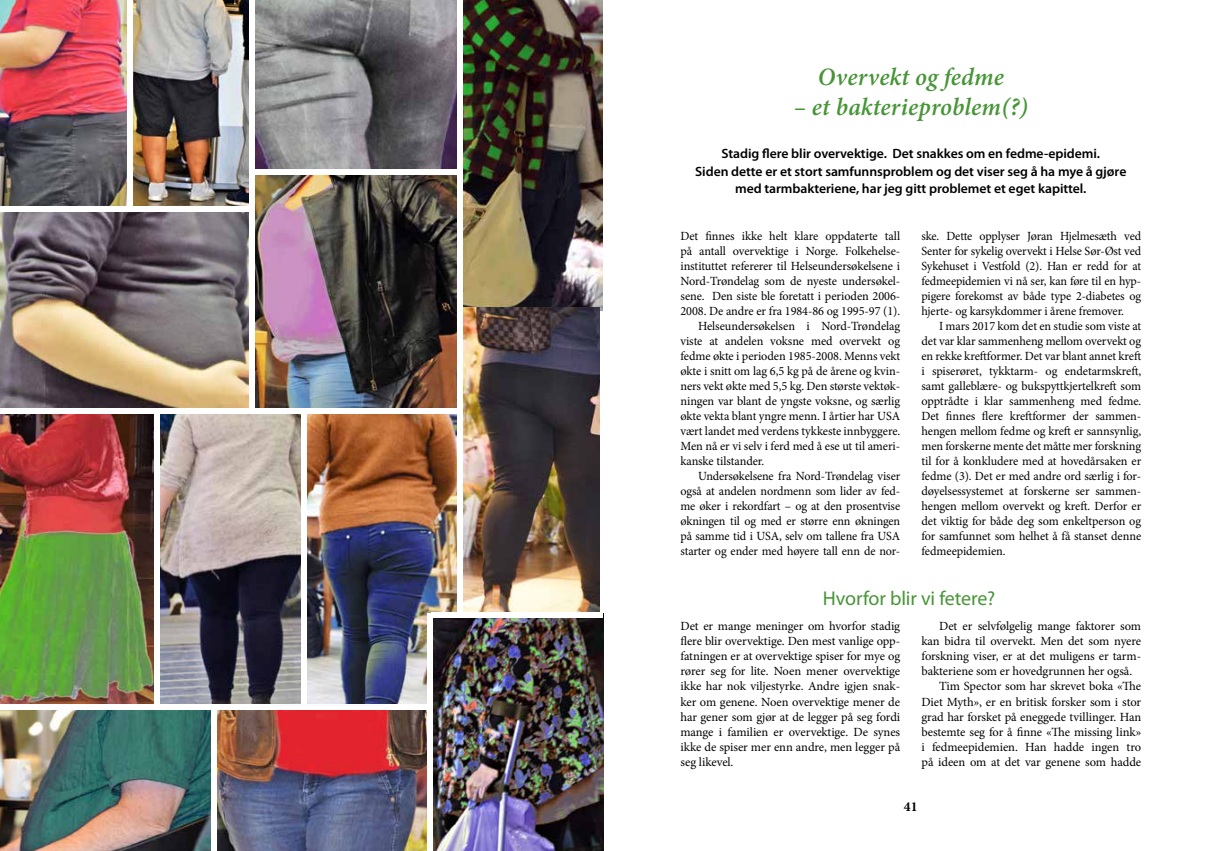
<style>
.page{position:relative;width:1205px;height:851px;background:#fff}
.page>*{position:absolute;margin:0;border:0;box-sizing:border-box;transform-origin:0 0}
.t1{font:italic 600 25px "Minion Pro";letter-spacing:.005em;color:#479537}
.t2{font:20px "Myriad Pro";letter-spacing:-.005em;color:#479537}
.t3{font:700 13.75px "Minion Pro";color:#000}
.t4{font:600 13.5px/17.5px "Myriad Pro";letter-spacing:-.005em;color:#000;text-align:center}
.t5{font:12.5px/15px "Minion Pro";letter-spacing:-.01em;color:#000;text-align:justify}
</style>
<div class="page">
<img style="left:0;top:0;width:127px;height:206px">
<img style="left:133px;top:0;width:116px;height:206px">
<img style="left:255px;top:0;width:202px;height:169px">
<img style="left:463px;top:0;width:139px;height:310px">
<img style="left:0;top:212px;width:249px;height:196px">
<img style="left:255px;top:175px;width:202px;height:233px">
<img style="left:463px;top:307px;width:137px;height:305px">
<img style="left:0;top:414px;width:457px;height:289px">
<img style="left:0;top:710px;width:211px;height:140px">
<img style="left:217px;top:710px;width:210px;height:140px">
<img style="left:433px;top:617px;width:170px;height:233px">
<div style="left:431px;top:612px;width:171px;height:5px;background:#fff"></div>
<div style="left:302px;top:411px;width:5px;height:296px;background:#fff"></div>
<div style="left:154px;top:411px;width:5px;height:296px;background:#fff"></div>
<div style="left:427px;top:613px;width:6px;height:237px;background:#fff"></div>
<h1 class="t1" style="left:818px;top:59px;width:187px">Overvekt og fedme</h1>
<h1 class="t1" style="left:794px;top:89px;width:236px">– et bakterieproblem(?)</h1>
<p class="t4" style="left:695px;top:144px;width:433px">Stadig flere blir overvektige. Det snakkes om en fedme-epidemi.<br>Siden dette er et stort samfunnsproblem og det viser seg å ha mye å gjøre med tarmbakteriene, har jeg gitt problemet et eget kapittel.</p>
<p class="t5" style="left:680px;top:229px;width:221px">Det finnes ikke helt klare oppdaterte tall</p>
<p class="t5" style="left:680px;top:244px;width:220px">på antall overvektige i Norge. Folkehelse-</p>
<p class="t5" style="left:680px;top:259px;width:221px">instituttet refererer til Helseundersøkelsene i</p>
<p class="t5" style="left:680px;top:274px;width:221px">Nord-Trøndelag som de nyeste undersøkel-</p>
<p class="t5" style="left:680px;top:289px;width:221px">sene. Den siste ble foretatt i perioden 2006-</p>
<p class="t5" style="left:680px;top:304px;width:221px">2008. De andre er fra 1984-86 og 1995-97 (1).</p>
<p class="t5" style="left:698px;top:319px;width:203px">Helseundersøkelsen i Nord-Trøndelag</p>
<p class="t5" style="left:680px;top:334px;width:221px">viste at andelen voksne med overvekt og</p>
<p class="t5" style="left:680px;top:349px;width:221px">fedme økte i perioden 1985-2008. Menns vekt</p>
<p class="t5" style="left:680px;top:364px;width:221px">økte i snitt om lag 6,5 kg på de årene og kvin-</p>
<p class="t5" style="left:680px;top:379px;width:221px">ners vekt økte med 5,5 kg. Den største vektøk-</p>
<p class="t5" style="left:680px;top:394px;width:221px">ningen var blant de yngste voksne, og særlig</p>
<p class="t5" style="left:680px;top:409px;width:221px">økte vekta blant yngre menn. I årtier har USA</p>
<p class="t5" style="left:680px;top:424px;width:221px">vært landet med verdens tykkeste innbyggere.</p>
<p class="t5" style="left:680px;top:439px;width:221px">Men nå er vi selv i ferd med å ese ut til ameri-</p>
<p class="t5" style="left:680px;top:454px;width:85px">kanske tilstander.</p>
<p class="t5" style="left:698px;top:469px;width:203px">Undersøkelsene fra Nord-Trøndelag viser</p>
<p class="t5" style="left:680px;top:484px;width:221px">også at andelen nordmenn som lider av fed-</p>
<p class="t5" style="left:680px;top:499px;width:221px">me øker i rekordfart – og at den prosentvise</p>
<p class="t5" style="left:680px;top:514px;width:221px">økningen til og med er større enn økningen</p>
<p class="t5" style="left:680px;top:529px;width:221px">på samme tid i USA, selv om tallene fra USA</p>
<p class="t5" style="left:680px;top:544px;width:221px">starter og ender med høyere tall enn de nor-</p>
<p class="t5" style="left:921px;top:229px;width:221px">ske. Dette opplyser Jøran Hjelmesæth ved Senter for sykelig overvekt i Helse Sør-Øst ved Sykehuset i Vestfold (2). Han er redd for at fedmeepidemien vi nå ser, kan føre til en hyp&shy;pigere forekomst av både type 2-diabetes og hjerte- og karsykdommer i årene fremover.</p>
<p class="t5" style="left:921px;top:319px;width:221px;text-indent:18px">I mars 2017 kom det en studie som viste at det var klar sammenheng mellom overvekt og en rekke kreftformer. Det var blant annet kreft i spiserøret, tykktarm- og endetarmskreft, samt galleblære- og bukspyttkjertelkreft som opptrådte i klar sammenheng med fedme.<br>Det finnes flere kreftformer der sammen&shy;hengen mellom fedme og kreft er sannsynlig, men forskerne mente det måtte mer forskning til for å konkludere med at hovedårsaken er fedme (3). Det er med andre ord særlig i for&shy;døyelsessystemet at forskerne ser sammen&shy;hengen mellom overvekt og kreft. Derfor er det viktig for både deg som enkeltperson og for samfunnet som helhet å få stanset denne fedmeepidemien.</p>
<h2 class="t2" style="left:823px;top:586px;width:174px">Hvorfor blir vi fetere?</h2>
<p class="t5" style="left:680px;top:619px;width:221px">Det er mange meninger om hvorfor stadig flere blir overvektige. Den mest vanlige opp&shy;fatningen er at overvektige spiser for mye og rører seg for lite. Noen mener overvektige ikke har nok viljestyrke. Andre igjen snak&shy;ker om genene. Noen overvektige mener de har gener som gjør at de legger på seg fordi mange i familien er overvektige. De synes ikke de spiser mer enn andre, men legger på seg likevel.</p>
<p class="t5" style="left:939px;top:619px;width:203px">Det er selvfølgelig mange faktorer som</p>
<p class="t5" style="left:921px;top:634px;width:221px">kan bidra til overvekt. Men det som nyere</p>
<p class="t5" style="left:921px;top:649px;width:221px">forskning viser, er at det muligens er tarm-</p>
<p class="t5" style="left:921px;top:664px;width:212px">bakteriene som er hovedgrunnen her også.</p>
<p class="t5" style="left:939px;top:679px;width:204px">Tim Spector som har skrevet boka «The</p>
<p class="t5" style="left:921px;top:694px;width:221px">Diet Myth», er en britisk forsker som i stor</p>
<p class="t5" style="left:921px;top:709px;width:221px">grad har forsket på eneggede tvillinger. Han</p>
<p class="t5" style="left:921px;top:724px;width:221px">bestemte seg for å finne «The missing link»</p>
<p class="t5" style="left:921px;top:739px;width:221px">i fedmeepidemien. Han hadde ingen tro</p>
<p class="t5" style="left:921px;top:754px;width:221px">på ideen om at det var genene som hadde</p>
<p class="t3" style="left:904px;top:797px;width:15px">41</p>
</div>
